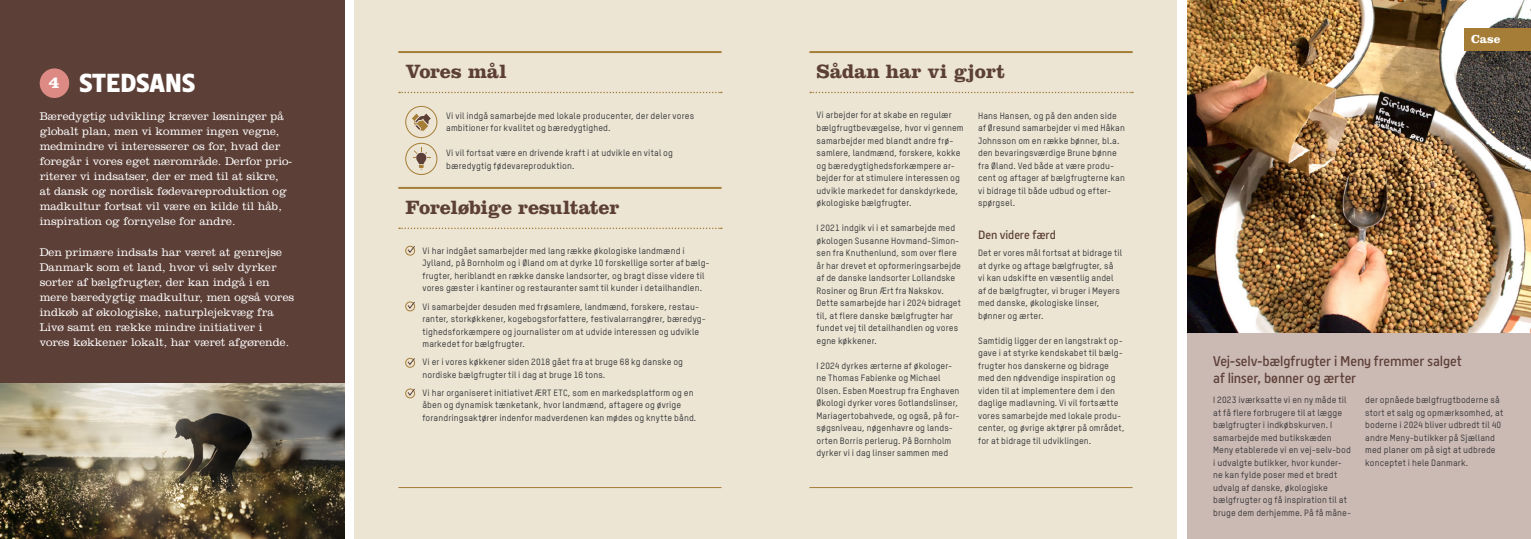
<style>
.page{position:relative;width:1531px;height:539px;background:#fff}
.page>*{position:absolute;margin:0;border:0;box-sizing:border-box;transform-origin:0 0}
.t1{font:700 26px "Meyer Grand";color:#fff}
.t2{font:700 20px "Clarendon";letter-spacing:-.01em;color:#5c3f37}
.t3{font:300 14px/17.4px "Meyer Grand";letter-spacing:-.005em;color:#5c3f37}
.t4{font:300 12px "Meyer Grand";letter-spacing:-.01em;color:#5c3f37}
.t5{font:700 12px "Clarendon";color:#fff}
.t6{font:300 11.5px/15px "Clarendon";color:#fff}
.t7{font:500 9px/12.5px "TSTARPRO";letter-spacing:.015em;color:#3e3e3f}
</style>
<div class="page">
<div style="left:354px;top:0;width:411px;height:539px;background:#ece5d4"></div>
<div style="left:765px;top:0;width:411px;height:539px;background:#ece5d4"></div>
<div style="left:0;top:0;width:344px;height:527px;background:#5c3f37"></div>
<div style="left:1188px;top:158px;width:343px;height:381px;background:#cbb9b3"></div>
<img style="left:1188px;top:0;width:343px;height:333px">
<svg style="left:399px;top:92px;width:323px;height:1px"></svg>
<hr style="left:398px;top:51px;width:323px;height:2px;background:#a67d36">
<hr style="left:398px;top:487px;width:323px;height:1px;background:#a67d36">
<svg style="left:810px;top:92px;width:323px;height:1px"></svg>
<hr style="left:809px;top:51px;width:323px;height:2px;background:#a67d36">
<hr style="left:809px;top:487px;width:323px;height:1px;background:#a67d36">
<div style="left:40px;top:68px;width:29px;height:30px;background:#dd8a85;border-radius:50%"></div>
<svg style="left:399px;top:227px;width:323px;height:2px"></svg>
<div style="left:405px;top:246px;width:10px;height:9px;border:1px solid #a67d36;border-radius:50%"></div>
<svg style="left:406px;top:245px;width:10px;height:9px"></svg>
<div style="left:405px;top:301px;width:10px;height:10px;border:1px solid #a67d36;border-radius:50%"></div>
<svg style="left:406px;top:301px;width:10px;height:8px"></svg>
<div style="left:405px;top:358px;width:10px;height:9px;border:1px solid #a67d36;border-radius:50%"></div>
<svg style="left:406px;top:357px;width:10px;height:9px"></svg>
<div style="left:405px;top:388px;width:10px;height:10px;border:1px solid #a67d36;border-radius:50%"></div>
<svg style="left:406px;top:388px;width:10px;height:8px"></svg>
<img style="left:0;top:383px;width:344px;height:156px">
<div style="left:405px;top:106px;width:32px;height:32px;border:1px solid #a67d36;border-radius:50%"></div>
<svg style="left:412px;top:114px;width:19px;height:17px"></svg>
<div style="left:405px;top:143px;width:32px;height:32px;border:1px solid #a67d36;border-radius:50%"></div>
<svg style="left:413px;top:148px;width:18px;height:22px"></svg>
<hr style="left:398px;top:187px;width:323px;height:2px;background:#a67d36">
<div style="left:1464px;top:29px;width:67px;height:22px;background:#a67d36"></div>
<h1 class="t1" style="left:49px;top:66px;width:148px"><sup>4</sup> STEDSANS</h1>
<p class="t6" style="left:40px;top:109px;width:254px">Bæredygtig udvikling kræver løsninger på globalt plan, men vi kommer ingen vegne, medmindre vi interesserer os for, hvad der foregår i vores eget nærområde. Derfor prio&shy;riterer vi indsatser, der er med til at sikre, at dansk og nordisk fødevareproduktion og madkultur fortsat vil være en kilde til håb, inspiration og fornyelse for andre.</p>
<p class="t6" style="left:40px;top:244px;width:256px">Den primære indsats har været at genrejse Danmark som et land, hvor vi selv dyrker sorter af bælgfrugter, der kan indgå i en mere bæredygtig madkultur, men også vores indkøb af økologiske, naturplejekvæg fra Livø samt en række mindre initiativer i vores køkkener lokalt, har været afgørende.</p>
<h2 class="t2" style="left:405px;top:59px;width:103px">Vores mål</h2>
<p class="t7" style="left:446px;top:109px;width:249px">Vi vil indgå samarbejde med lokale producenter, der deler vores ambitioner for kvalitet og bæredygtighed.</p>
<p class="t7" style="left:446px;top:147px;width:228px">Vi vil fortsat være en drivende kraft i at udvikle en vital og bæredygtig fødevareproduktion.</p>
<h2 class="t2" style="left:405px;top:195px;width:215px">Foreløbige resultater</h2>
<p class="t7" style="left:422px;top:244px;width:289px">Vi har indgået samarbejder med lang række økologiske landmænd i Jylland, på Bornholm og i Øland om at dyrke 10 forskellige sorter af bælg&shy;frugter, heriblandt en række danske landsorter, og bragt disse videre til vores gæster i kantiner og restauranter samt til kunder i detailhandlen.</p>
<p class="t7" style="left:422px;top:300px;width:285px">Vi samarbejder desuden med frøsamlere, landmænd, forskere, restau&shy;ranter, storkøkkener, kogebogsforfattere, festivalarrangører, bæredyg&shy;tighedsforkæmpere og journalister om at udvide interessen og udvikle markedet for bælgfrugter.</p>
<p class="t7" style="left:422px;top:355px;width:262px">Vi er i vores køkkener siden 2018 gået fra at bruge 68 kg danske og nordiske bælgfrugter til i dag at bruge 16 tons.</p>
<p class="t7" style="left:422px;top:386px;width:275px">Vi har organiseret initiativet ÆRT ETC, som en markedsplatform og en åben og dynamisk tænketank, hvor landmænd, aftagere og øvrige forandringsaktører indenfor madverdenen kan mødes og knytte bånd.</p>
<h2 class="t2" style="left:816px;top:59px;width:190px">Sådan har vi gjort</h2>
<p class="t7" style="left:816px;top:109px;width:149px">Vi arbejder for at skabe en regulær bælgfrugtbevægelse, hvor vi gennem samarbejder med blandt andre frø&shy;samlere, landmænd, forskere, kokke og bæredygtighedsforkæmpere ar&shy;bejder for at stimulere interessen og udvikle markedet for danskdyrkede, økologiske bælgfrugter.</p>
<p class="t7" style="left:816px;top:221px;width:146px">I 2021 indgik vi i et samarbejde med økologen Susanne Hovmand-Simon&shy;sen fra Knuthenlund, som over flere år har drevet et opformeringsarbejde af de danske landsorter Lollandske Rosiner og Brun Ært fra Nakskov.<br>Dette samarbejde har i 2024 bidraget til, at flere danske bælgfrugter har fundet vej til detailhandlen og vores egne køkkener.</p>
<p class="t7" style="left:816px;top:359px;width:145px">I 2024 dyrkes ærterne af økologer&shy;ne Thomas Fabienke og Michael Olsen. Esben Moestrup fra Enghaven Økologi dyrker vores Gotlandslinser, Mariagertobahvede, og også, på for&shy;søgsniveau, nøgenhavre og lands&shy;orten Borris perlerug. På Bornholm dyrker vi i dag linser sammen med</p>
<p class="t7" style="left:978px;top:109px;width:148px">Hans Hansen, og på den anden side af Øresund samarbejder vi med Håkan<br>Johnsson om en række bønner, bl.a. den bevaringsværdige Brune bønne fra Øland. Ved både at være produ&shy;cent og aftager af bælgfrugterne kan vi bidrage til både udbud og efter&shy;spørgsel.</p>
<h3 class="t4" style="left:978px;top:226px;width:79px">Den videre færd</h3>
<p class="t7" style="left:978px;top:246px;width:145px">Det er vores mål fortsat at bidrage til at dyrke og aftage bælgfrugter, så vi kan udskifte en væsentlig andel af de bælgfrugter, vi bruger i Meyers med danske, økologiske linser, bønner og ærter.</p>
<p class="t7" style="left:978px;top:334px;width:148px">Samtidig ligger der en langstrakt op&shy;gave i at styrke kendskabet til bælg&shy;frugter hos danskerne og bidrage med den nødvendige inspiration og viden til at implementere dem i den daglige madlavning. Vi vil fortsætte vores samarbejde med lokale produ&shy;center, og øvrige aktører på området, for at bidrage til udviklingen.</p>
<h3 class="t5" style="left:1471px;top:32px;width:31px">Case</h3>
<h3 class="t3" style="left:1213px;top:352px;width:250px">Vej-selv-bælgfrugter i Meny fremmer salget af linser, bønner og ærter</h3>
<p class="t7" style="left:1213px;top:393px;width:140px">I 2023 iværksatte vi en ny måde til at få flere forbrugere til at lægge bælgfrugter i indkøbskurven. I samarbejde med butikskæden<br>Meny etablerede vi en vej-selv-bod i udvalgte butikker, hvor kunder&shy;ne kan fylde poser med et bredt udvalg af danske, økologiske bælgfrugter og få inspiration til at bruge dem derhjemme. På få måne-</p>
<p class="t7" style="left:1365px;top:393px;width:140px">der opnåede bælgfrugtboderne så stort et salg og opmærksomhed, at boderne i 2024 bliver udbredt til 40 andre Meny-butikker på Sjælland med planer om på sigt at udbrede konceptet i hele Danmark.</p>
</div>
